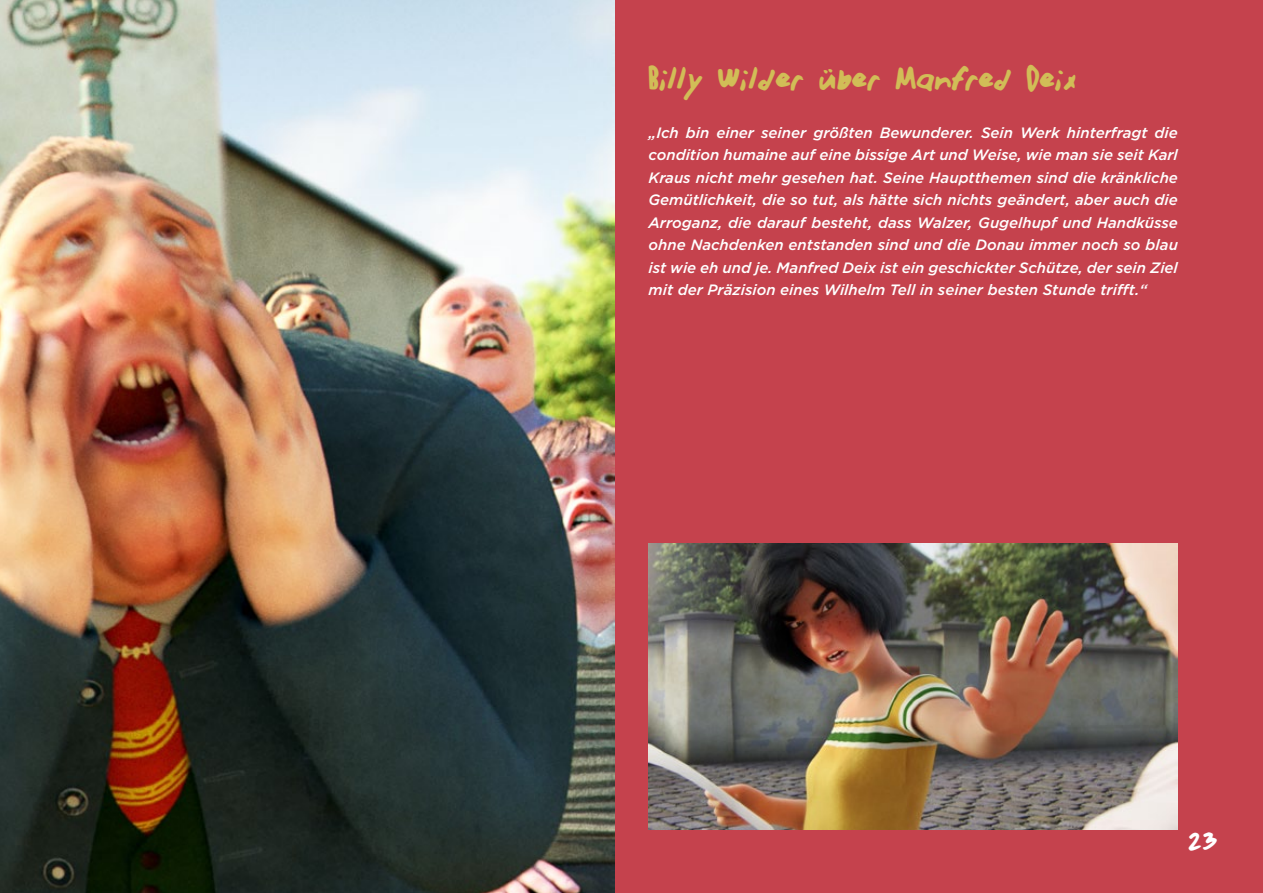
<style>
.page{position:relative;width:1263px;height:893px;background:#c5424d}
.page>*{position:absolute;margin:0;border:0;box-sizing:border-box;transform-origin:0 0}
.t1{font:36px "ABNORMAL";color:#d1bd57}
.t2{font:27px "ABNORMAL";color:#fff}
.t3{font:italic 500 15px/22.5px "Gotham";color:#fff;text-align:justify}
</style>
<div class="page">
<img style="left:0;top:0;width:614px;height:893px">
<img style="left:648px;top:543px;width:530px;height:286px">
<h1 class="t1" style="left:648px;top:64px;width:429px">Billy Wilder uber Manfred Deix</h1>
<h1 class="t1" style="left:823px;top:47px;width:11px">..</h1>
<p class="t3" style="left:648px;top:121px;width:531px">„Ich bin einer seiner größten Bewunderer. Sein Werk hinterfragt die condition humaine auf eine bissige Art und Weise, wie man sie seit Karl Kraus nicht mehr gesehen hat. Seine Hauptthemen sind die kränkliche Gemütlichkeit, die so tut, als hätte sich nichts geändert, aber auch die Arroganz, die darauf besteht, dass Walzer, Gugelhupf und Handküsse ohne Nachdenken entstanden sind und die Donau immer noch so blau ist wie eh und je. Manfred Deix ist ein geschickter Schütze, der sein Ziel mit der Präzision eines Wilhelm Tell in seiner besten Stunde trifft.“</p>
<h2 class="t2" style="left:1188px;top:829px;width:30px">23</h2>
</div>
